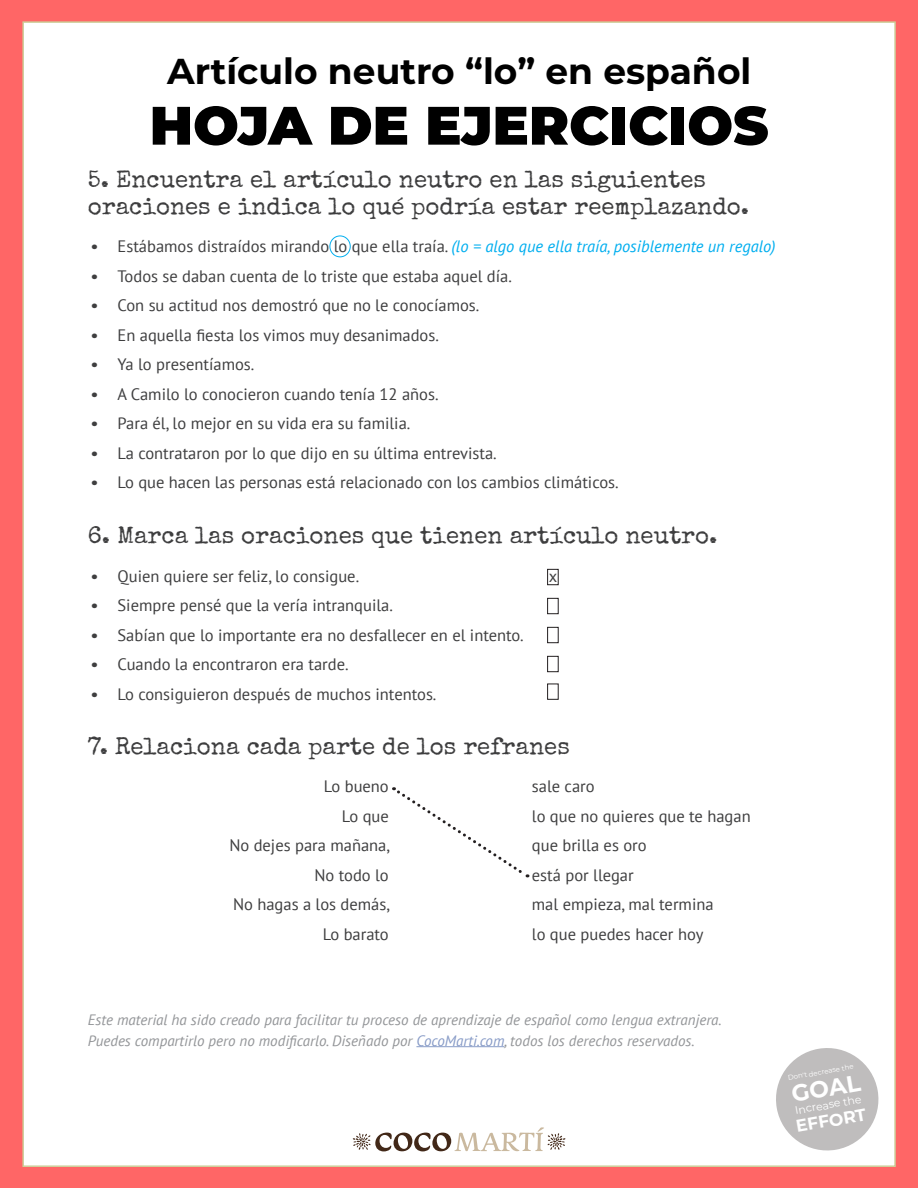
<style>
.page{position:relative;width:918px;height:1188px;background:#f66}
.page>*{position:absolute;margin:0;border:0;box-sizing:border-box;transform-origin:0 0}
.t1{font:900 54px "Montserrat";color:#000}
.t2{font:700 36px "Montserrat";color:#000}
.Títulos_3{font:24px/27px "Special Elite";color:#3e3e3f}
.t3{font:700 23.4px "Montserrat";color:#fff}
.t4{font:700 17.1px "Montserrat";color:#fff}
.Texto_alineado_izqui{font:16.5px "PT Sans";color:#3e3e3f}
.t5{font:italic 16.5px "PT Sans";color:#00aeef}
.Texto_alineado_derec{font:16.5px "PT Sans";color:#3e3e3f}
.Texto_centrado{font:16.5px "PT Sans";color:#3e3e3f}
.Disclaimer{font:italic 15px/21px "PT Sans";color:#939598}
.t6{font:10.95px "Montserrat";color:#fff}
.t7{font:7.05px "Montserrat";color:#fff}
.s1{font-family:"PT Sans Caption";font-style:normal;color:#3e3e3f}
.s2{font-style:normal;color:#3e3e3f}
.s3{font-family:"PT Sans Caption"}
.s4{color:#879bc7}
</style>
<div class="page">
<div style="left:23px;top:22px;width:872px;height:1144px;background:#fff"></div>
<svg style="left:776px;top:1048px;width:103px;height:103px"></svg>
<svg style="left:353px;top:1127px;width:213px;height:24px"></svg>
<svg style="left:394px;top:787px;width:135px;height:91px"></svg>
<div style="left:330px;top:236px;width:21px;height:21px;border:1px solid #00aeef;border-radius:50%"></div>
<div style="left:547px;top:569px;width:12px;height:16px;background:#fff;border:1px solid #231f20"></div>
<div style="left:547px;top:598px;width:12px;height:16px;background:#fff;border:1px solid #231f20"></div>
<div style="left:547px;top:627px;width:12px;height:16px;background:#fff;border:1px solid #231f20"></div>
<div style="left:547px;top:656px;width:12px;height:16px;background:#fff;border:1px solid #231f20"></div>
<div style="left:547px;top:684px;width:12px;height:16px;background:#fff;border:1px solid #231f20"></div>
<hr style="left:416px;top:1046px;width:89px;height:1px;background:#879bc7">
<h2 class="t2" style="left:167px;top:45px;width:586px">Artículo neutro “lo” en español</h2>
<h1 class="t1" style="left:150px;top:85px;width:620px">HOJA DE EJERCICIOS</h1>
<p class="Títulos_3" style="left:88px;top:166px;width:663px">5. Encuentra el artículo neutro en las siguientes oraciones e indica lo qué podría estar reemplazando.</p>
<p class="t5" style="left:91px;top:236px;width:686px"><span class="s1">•</span> <span class="s2">Estábamos distraídos mirando lo que ella traía.</span> (lo = algo que ella traía, posiblemente un regalo)</p>
<p class="Texto_alineado_izqui" style="left:91px;top:265px;width:423px"><span class="s3">•</span> Todos se daban cuenta de lo triste que estaba aquel día.</p>
<p class="Texto_alineado_izqui" style="left:91px;top:295px;width:390px"><span class="s3">•</span> Con su actitud nos demostró que no le conocíamos.</p>
<p class="Texto_alineado_izqui" style="left:91px;top:324px;width:350px"><span class="s3">•</span> En aquella fiesta los vimos muy desanimados.</p>
<p class="Texto_alineado_izqui" style="left:91px;top:354px;width:165px"><span class="s3">•</span> Ya lo presentíamos.</p>
<p class="Texto_alineado_izqui" style="left:91px;top:383px;width:349px"><span class="s3">•</span> A Camilo lo conocieron cuando tenía 12 años.</p>
<p class="Texto_alineado_izqui" style="left:91px;top:413px;width:321px"><span class="s3">•</span> Para él, lo mejor en su vida era su familia.</p>
<p class="Texto_alineado_izqui" style="left:91px;top:442px;width:408px"><span class="s3">•</span> La contrataron por lo que dijo en su última entrevista.</p>
<p class="Texto_alineado_izqui" style="left:91px;top:472px;width:530px"><span class="s3">•</span> Lo que hacen las personas está relacionado con los cambios climáticos.</p>
<p class="Títulos_3" style="left:88px;top:522px;width:631px">6. Marca las oraciones que tienen artículo neutro.</p>
<p class="Texto_alineado_izqui" style="left:91px;top:565px;width:270px"><span class="s3">•</span> Quien quiere ser feliz, lo consigue.</p>
<p class="Texto_alineado_izqui" style="left:91px;top:595px;width:304px"><span class="s3">•</span> Siempre pensé que la vería intranquila.</p>
<p class="Texto_alineado_izqui" style="left:91px;top:624px;width:435px"><span class="s3">•</span> Sabían que lo importante era no desfallecer en el intento.</p>
<p class="Texto_alineado_izqui" style="left:91px;top:654px;width:260px"><span class="s3">•</span> Cuando la encontraron era tarde.</p>
<p class="Texto_alineado_izqui" style="left:91px;top:683px;width:347px"><span class="s3">•</span> Lo consiguieron después de muchos intentos.</p>
<p class="Texto_centrado" style="left:549px;top:565px;width:10px">x</p>
<p class="Títulos_3" style="left:88px;top:732px;width:484px">7. Relaciona cada parte de los refranes</p>
<p class="Texto_alineado_derec" style="left:324px;top:776px;width:66px">Lo bueno</p>
<p class="Texto_alineado_derec" style="left:342px;top:805px;width:48px">Lo que</p>
<p class="Texto_alineado_derec" style="left:229px;top:835px;width:162px">No dejes para mañana,</p>
<p class="Texto_alineado_derec" style="left:314px;top:864px;width:76px">No todo lo</p>
<p class="Texto_alineado_derec" style="left:233px;top:894px;width:159px">No hagas a los demás,</p>
<p class="Texto_alineado_derec" style="left:323px;top:923px;width:67px">Lo barato</p>
<p class="Texto_alineado_izqui" style="left:532px;top:776px;width:64px">sale caro</p>
<p class="Texto_alineado_izqui" style="left:532px;top:805px;width:220px">lo que no quieres que te hagan</p>
<p class="Texto_alineado_izqui" style="left:532px;top:835px;width:116px">que brilla es oro</p>
<p class="Texto_alineado_izqui" style="left:532px;top:864px;width:103px">está por llegar</p>
<p class="Texto_alineado_izqui" style="left:532px;top:894px;width:183px">mal empieza, mal termina</p>
<p class="Texto_alineado_izqui" style="left:532px;top:923px;width:173px">lo que puedes hacer hoy</p>
<p class="Disclaimer" style="left:88px;top:1009px;width:635px">Este material ha sido creado para facilitar tu proceso de aprendizaje de español como lengua extranjera.<br>Puedes compartirlo pero no modificarlo. Diseñado por <span class="s4">CocoMarti.com</span>, todos los derechos reservados.</p>
<p class="t7" style="left:787px;top:1073px;width:68px;rotate:-10deg">Don’t decrease the</p>
<p class="t6" style="left:794px;top:1103px;width:69px;rotate:-10deg">Increase the</p>
<h3 class="t3" style="left:789px;top:1078px;width:71px;rotate:-10deg">GOAL</h3>
<p class="t4" style="left:794px;top:1114px;width:72px;rotate:-10deg">EFFORT</p>
</div>
